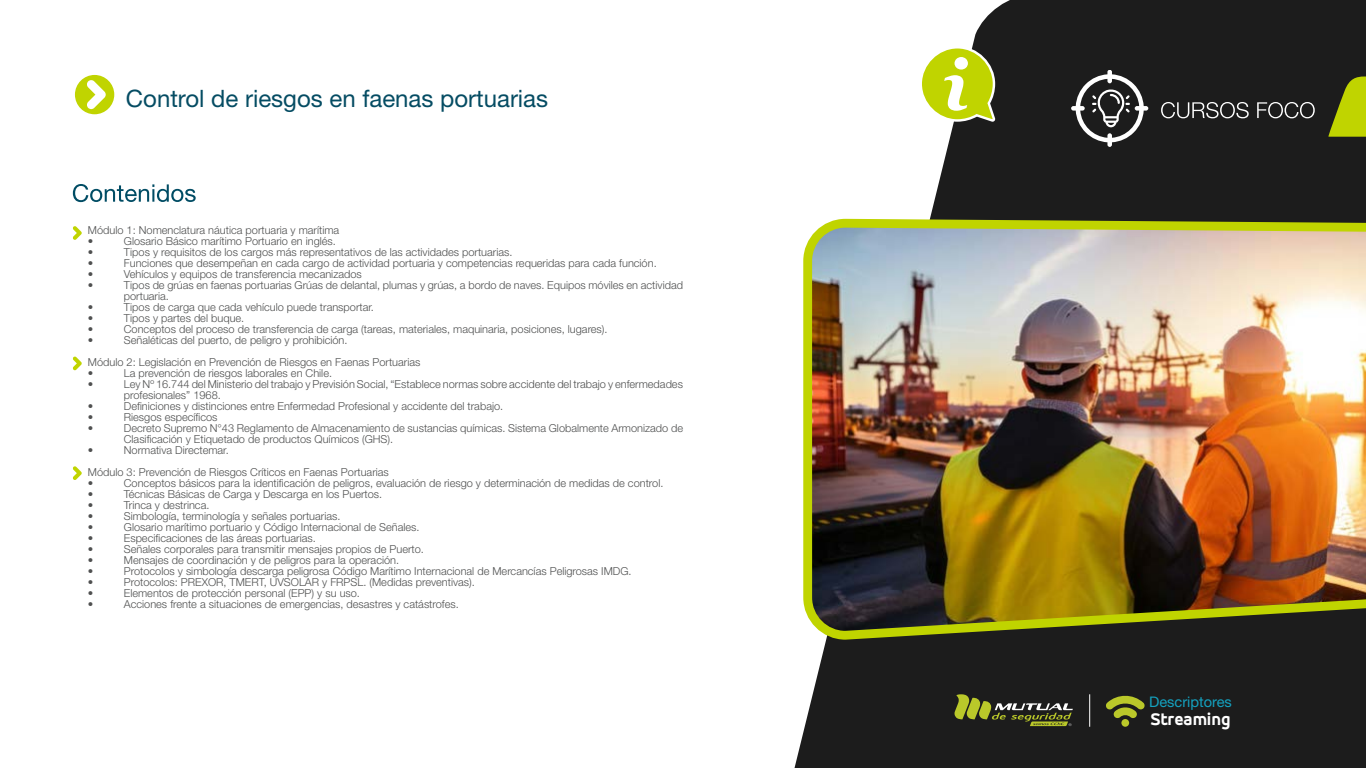
<style>
.page{position:relative;width:1366px;height:768px;background:#fff}
.page>*{position:absolute;margin:0;border:0;box-sizing:border-box;transform-origin:0 0}
.t1{font:24px "Helvetica Neue LT Std";color:#054c63}
.t2{font:800 17.8px "Accord Alt";letter-spacing:-.005em;color:#fff}
.t3{font:14.6px "Helvetica Neue LT Std";color:#14a1bf}
.t4{font:300 11px/11px "Helvetica Neue LT Std";color:#4f5050}
</style>
<div class="page">
<svg style="left:794px;top:0;width:572px;height:768px;fill:#1c1c1c"></svg>
<svg style="left:918px;top:45px;width:79px;height:79px"></svg>
<svg style="left:1328px;top:77px;width:38px;height:60px;background:#8e9c08"></svg>
<div style="left:74px;top:74px;width:41px;height:41px;background:#c0d400;border-radius:50%"></div>
<div style="left:73px;top:73px;width:43px;height:43px;border:2px solid #fff;border-radius:50%"></div>
<svg style="left:87px;top:80px;width:19px;height:29px"></svg>
<svg style="left:73px;top:184px;width:123px;height:18px"></svg>
<svg style="left:1161px;top:102px;width:88px;height:16px"></svg>
<svg style="left:1257px;top:102px;width:58px;height:16px"></svg>
<svg style="left:1071px;top:70px;width:77px;height:77px"></svg>
<svg style="left:955px;top:694px;width:118px;height:32px;background:#51552e"></svg>
<div style="left:1121px;top:719px;width:8px;height:8px;background:#bac82a;border-radius:50%"></div>
<svg style="left:1105px;top:694px;width:40px;height:25px"></svg>
<hr style="left:1089px;top:694px;width:1px;height:33px;background:#fff">
<svg style="left:73px;top:226px;width:9px;height:14px"></svg>
<svg style="left:73px;top:466px;width:9px;height:14px"></svg>
<svg style="left:73px;top:356px;width:9px;height:14px"></svg>
<img style="left:799px;top:219px;width:567px;height:425px">
<h1 class="t1" style="left:126px;top:84px;width:424px">Control de riesgos en faenas portuarias</h1>
<p class="t4" style="left:88px;top:224px;width:253px">Módulo 1: Nomenclatura náutica portuaria y marítima •</p>
<p class="t4" style="left:124px;top:235px;width:214px">Glosario Básico marítimo Portuario en inglés.</p>
<p class="t4" style="left:88px;top:246px;width:7px">•</p>
<p class="t4" style="left:124px;top:246px;width:390px">Tipos y requisitos de los cargos más representativos de las actividades portuarias.</p>
<p class="t4" style="left:88px;top:257px;width:7px">•</p>
<p class="t4" style="left:124px;top:257px;width:534px">Funciones que desempeñan en cada cargo de actividad portuaria y competencias requeridas para cada función.</p>
<p class="t4" style="left:88px;top:268px;width:7px">•</p>
<p class="t4" style="left:124px;top:268px;width:239px">Vehículos y equipos de transferencia mecanizados</p>
<p class="t4" style="left:88px;top:279px;width:7px">•</p>
<p class="t4" style="left:124px;top:279px;width:561px">Tipos de grúas en faenas portuarias Grúas de delantal, plumas y grúas, a bordo de naves. Equipos móviles en actividad portuaria.</p>
<p class="t4" style="left:88px;top:301px;width:7px">•</p>
<p class="t4" style="left:124px;top:301px;width:252px">Tipos de carga que cada vehículo puede transportar.</p>
<p class="t4" style="left:88px;top:312px;width:7px">•</p>
<p class="t4" style="left:124px;top:312px;width:122px">Tipos y partes del buque.</p>
<p class="t4" style="left:88px;top:323px;width:7px">•</p>
<p class="t4" style="left:124px;top:323px;width:485px">Conceptos del proceso de transferencia de carga (tareas, materiales, maquinaria, posiciones, lugares).</p>
<p class="t4" style="left:88px;top:334px;width:7px">•</p>
<p class="t4" style="left:88px;top:329px;width:334px;line-height:22px;text-indent:36px">Señaléticas del puerto, de peligro y prohibición.<br>Módulo 2: Legislación en Prevención de Riesgos en Faenas Portuarias</p>
<p class="t4" style="left:88px;top:367px;width:7px">•</p>
<p class="t4" style="left:124px;top:367px;width:210px">La prevención de riesgos laborales en Chile.</p>
<p class="t4" style="left:88px;top:378px;width:7px">•</p>
<p class="t4" style="left:124px;top:378px;width:561px">Ley Nº 16.744 del Ministerio del trabajo y Previsión Social, “Establece normas sobre accidente del trabajo y enfermedades profesionales” 1968.</p>
<p class="t4" style="left:88px;top:400px;width:7px">•</p>
<p class="t4" style="left:124px;top:400px;width:381px">Definiciones y distinciones entre Enfermedad Profesional y accidente del trabajo.</p>
<p class="t4" style="left:88px;top:411px;width:7px">•</p>
<p class="t4" style="left:124px;top:411px;width:95px">Riesgos específicos</p>
<p class="t4" style="left:88px;top:422px;width:7px">•</p>
<p class="t4" style="left:124px;top:422px;width:561px">Decreto Supremo N°43 Reglamento de Almacenamiento de sustancias químicas. Sistema Globalmente Armonizado de<br>Clasificación y Etiquetado de productos Químicos (GHS).</p>
<p class="t4" style="left:88px;top:444px;width:7px">•</p>
<p class="t4" style="left:88px;top:439px;width:302px;line-height:22px;text-indent:36px">Normativa Directemar.<br>Módulo 3: Prevención de Riesgos Críticos en Faenas Portuarias</p>
<p class="t4" style="left:88px;top:477px;width:7px">•</p>
<p class="t4" style="left:124px;top:477px;width:541px">Conceptos básicos para la identificación de peligros, evaluación de riesgo y determinación de medidas de control.</p>
<p class="t4" style="left:88px;top:488px;width:7px">•</p>
<p class="t4" style="left:124px;top:488px;width:260px">Técnicas Básicas de Carga y Descarga en los Puertos.</p>
<p class="t4" style="left:88px;top:499px;width:7px">•</p>
<p class="t4" style="left:124px;top:499px;width:87px">Trinca y destrinca.</p>
<p class="t4" style="left:88px;top:510px;width:7px">•</p>
<p class="t4" style="left:124px;top:510px;width:218px">Simbología, terminología y señales portuarias.</p>
<p class="t4" style="left:88px;top:521px;width:7px">•</p>
<p class="t4" style="left:124px;top:521px;width:297px">Glosario marítimo portuario y Código Internacional de Señales.</p>
<p class="t4" style="left:88px;top:532px;width:7px">•</p>
<p class="t4" style="left:124px;top:532px;width:193px">Especificaciones de las áreas portuarias.</p>
<p class="t4" style="left:88px;top:543px;width:7px">•</p>
<p class="t4" style="left:124px;top:543px;width:302px">Señales corporales para transmitir mensajes propios de Puerto.</p>
<p class="t4" style="left:88px;top:554px;width:7px">•</p>
<p class="t4" style="left:124px;top:554px;width:277px">Mensajes de coordinación y de peligros para la operación.</p>
<p class="t4" style="left:88px;top:565px;width:7px">•</p>
<p class="t4" style="left:124px;top:565px;width:509px">Protocolos y simbología descarga peligrosa Código Marítimo Internacional de Mercancías Peligrosas IMDG.</p>
<p class="t4" style="left:88px;top:576px;width:7px">•</p>
<p class="t4" style="left:124px;top:576px;width:352px">Protocolos: PREXOR, TMERT, UVSOLAR y FRPSL. (Medidas preventivas).</p>
<p class="t4" style="left:88px;top:587px;width:7px">•</p>
<p class="t4" style="left:124px;top:587px;width:238px">Elementos de protección personal (EPP) y su uso.</p>
<p class="t4" style="left:88px;top:598px;width:7px">•</p>
<p class="t4" style="left:124px;top:598px;width:336px">Acciones frente a situaciones de emergencias, desastres y catástrofes.</p>
<h3 class="t3" style="left:1149px;top:693px;width:84px">Descriptores</h3>
<h2 class="t2" style="left:1150px;top:709px;width:82px">Streaming</h2>
</div>
